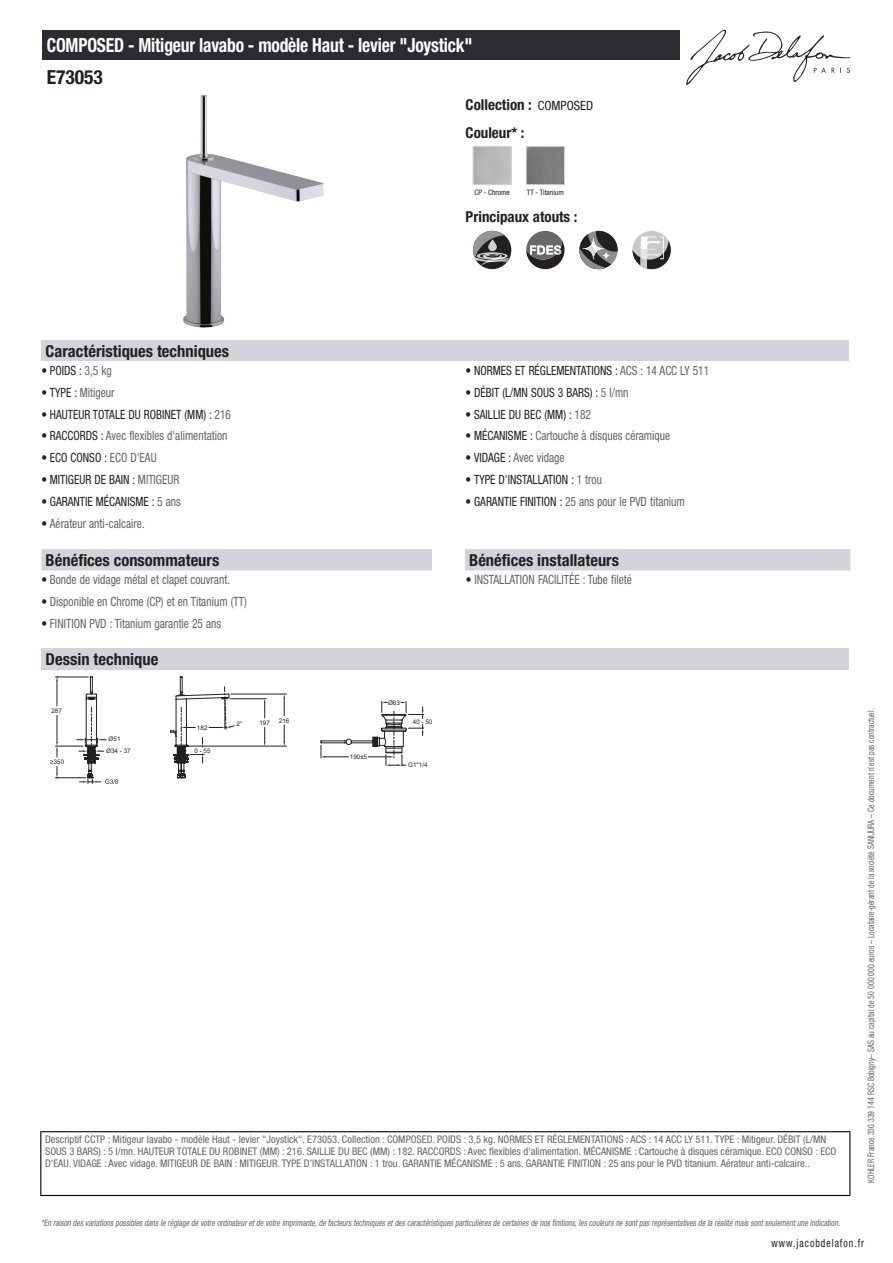
<style>
.page{position:relative;width:893px;height:1263px;background:#fff}
.page>*{position:absolute;margin:0;border:0;box-sizing:border-box;transform-origin:0 0}
.t1{font:700 condensed 19.5px "Helvetica Neue LT Std";letter-spacing:-.01em;color:#fff;scale:.9 1}
.t2{font:700 condensed 19.5px "Helvetica Neue LT Std";color:#231f20}
.t3{font:700 condensed 16.5px "Helvetica Neue LT Std";color:#231f20}
.t4{font:700 condensed 15px/27.8px "Helvetica Neue LT Std";color:#231f20}
.t5{font:condensed 12.75px "Helvetica Neue LT Std";color:#626568;scale:.9 1}
.t6{font:condensed 12.75px "Helvetica Neue LT Std";color:#231f20;scale:.9 1}
.t7{font:condensed 11.25px "Helvetica Neue LT Std";letter-spacing:.1em;color:#231f20;scale:.87 1}
.t8{font:condensed 10.5px/12px "Helvetica Neue LT Std";color:#626568}
.t9{font:italic condensed 9px "Helvetica Neue LT Std";color:#626568;scale:.87 1}
.t10{font:condensed 9px "Helvetica Neue LT Std";color:#626568;scale:.87 1}
.t11{font:condensed 7.5px "Helvetica Neue LT Std";color:#231f20}
.t12{font:6.3px "Arial";color:#231f20}
.s1{font-weight:400;font-size:12.75px}
.s2{color:#626568}
.s3{color:#231f20}
</style>
<div class="page">
<svg style="left:686px;top:30px;width:164px;height:55px"></svg>
<img style="left:183px;top:95px;width:141px;height:233px">
<div style="left:473px;top:146px;width:39px;height:39px;border:1px solid #d3d4da"></div>
<div style="left:526px;top:146px;width:39px;height:39px;border:1px solid #d3d4da"></div>
<div style="left:473px;top:231px;width:38px;height:38px;background:#231f20;border-radius:50%"></div>
<svg style="left:473px;top:231px;width:36px;height:35px"></svg>
<svg style="left:526px;top:231px;width:38px;height:38px"></svg>
<svg style="left:579px;top:231px;width:39px;height:38px"></svg>
<svg style="left:632px;top:231px;width:39px;height:38px"></svg>
<svg style="left:632px;top:237px;width:39px;height:32px"></svg>
<div style="left:41px;top:340px;width:808px;height:21px;background:#d3d4da"></div>
<div style="left:41px;top:549px;width:809px;height:21px;background:#d3d4da"></div>
<div style="left:432px;top:549px;width:33px;height:21px;background:#fff"></div>
<div style="left:41px;top:649px;width:808px;height:21px;background:#d3d4da"></div>
<hr style="left:189px;top:746px;width:97px;height:1px;background:#231f20">
<hr style="left:230px;top:698px;width:36px;height:1px;background:#231f20">
<hr style="left:231px;top:694px;width:55px;height:1px;background:#231f20">
<svg style="left:264px;top:727px;width:1px;height:19px"></svg>
<svg style="left:264px;top:699px;width:1px;height:19px"></svg>
<svg style="left:283px;top:725px;width:2px;height:21px"></svg>
<svg style="left:283px;top:694px;width:2px;height:21px"></svg>
<svg style="left:320px;top:701px;width:104px;height:65px"></svg>
<svg style="left:50px;top:676px;width:185px;height:108px"></svg>
<div style="left:43px;top:30px;width:637px;height:30px;background:#2a2c32"></div>
<hr style="left:40px;top:1131px;width:810px;height:1px;background:#040503">
<hr style="left:40px;top:1132px;width:1px;height:63px;background:#040503">
<hr style="left:849px;top:1132px;width:1px;height:63px;background:#040503">
<hr style="left:40px;top:1195px;width:810px;height:1px;background:#040503">
<h1 class="t1" style="left:47px;top:33px;width:475px">COMPOSED - Mitigeur lavabo - modèle Haut - levier "Joystick"</h1>
<h1 class="t2" style="left:47px;top:65px;width:58px">E73053</h1>
<h3 class="t4" style="left:466px;top:90px;width:129px">Collection : <span class="s1">COMPOSED<br></span>Couleur* :</h3>
<p class="t11" style="left:474px;top:188px;width:37px">CP - Chrome</p>
<p class="t11" style="left:527px;top:188px;width:38px">TT - Titanium</p>
<h3 class="t4" style="left:466px;top:203px;width:113px">Principaux atouts :</h3>
<h2 class="t3" style="left:46px;top:341px;width:185px">Caractéristiques techniques</h2>
<p class="t6" style="left:41px;top:363px;width:80px">• POIDS : <span class="s2">3,5 kg</span></p>
<p class="t6" style="left:466px;top:363px;width:272px">• NORMES ET RÉGLEMENTATIONS : <span class="s2">ACS : 14 ACC LY 511</span></p>
<p class="t5" style="left:41px;top:385px;width:83px"><span class="s3">• TYPE :</span> Mitigeur</p>
<p class="t6" style="left:466px;top:385px;width:183px">• DÉBIT (L/MN SOUS 3 BARS) : <span class="s2">5 l/mn</span></p>
<p class="t6" style="left:41px;top:407px;width:212px">• HAUTEUR TOTALE DU ROBINET (MM) : <span class="s2">216</span></p>
<p class="t6" style="left:466px;top:407px;width:141px">• SAILLIE DU BEC (MM) : <span class="s2">182</span></p>
<p class="t5" style="left:41px;top:428px;width:208px"><span class="s3">• RACCORDS :</span> Avec flexibles d'alimentation</p>
<p class="t5" style="left:466px;top:428px;width:229px"><span class="s3">• MÉCANISME :</span> Cartouche à disques céramique</p>
<p class="t6" style="left:41px;top:450px;width:130px">• ECO CONSO : <span class="s2">ECO D'EAU</span></p>
<p class="t5" style="left:466px;top:450px;width:112px"><span class="s3">• VIDAGE :</span> Avec vidage</p>
<p class="t6" style="left:41px;top:472px;width:155px">• MITIGEUR DE BAIN : <span class="s2">MITIGEUR</span></p>
<p class="t6" style="left:466px;top:472px;width:153px">• TYPE D'INSTALLATION : <span class="s2">1 trou</span></p>
<p class="t6" style="left:41px;top:494px;width:156px">• GARANTIE MÉCANISME : <span class="s2">5 ans</span></p>
<p class="t5" style="left:466px;top:494px;width:245px"><span class="s3">• GARANTIE FINITION :</span> 25 ans pour le PVD titanium</p>
<p class="t5" style="left:41px;top:516px;width:116px"><span class="s3">•</span> Aérateur anti-calcaire.</p>
<h2 class="t3" style="left:46px;top:550px;width:175px">Bénéfices consommateurs</h2>
<h2 class="t3" style="left:469px;top:550px;width:151px">Bénéfices installateurs</h2>
<p class="t5" style="left:41px;top:572px;width:211px"><span class="s3">•</span> Bonde de vidage métal et clapet couvrant.</p>
<p class="t5" style="left:466px;top:572px;width:186px"><span class="s3">•</span> INSTALLATION FACILITÉE : Tube fileté</p>
<p class="t5" style="left:41px;top:594px;width:230px"><span class="s3">•</span> Disponible en Chrome (CP) et en Titanium (TT)</p>
<p class="t5" style="left:41px;top:616px;width:201px"><span class="s3">•</span> FINITION PVD : Titanium garantie 25 ans</p>
<h2 class="t3" style="left:46px;top:649px;width:114px">Dessin technique</h2>
<p class="t12" style="left:51px;top:707px;width:12px">287</p>
<p class="t12" style="left:109px;top:735px;width:13px">Ø51</p>
<p class="t12" style="left:106px;top:746px;width:26px">Ø34 - 37</p>
<p class="t12" style="left:197px;top:723px;width:12px">182</p>
<p class="t12" style="left:195px;top:746px;width:18px">0 - 55</p>
<p class="t12" style="left:236px;top:720px;width:8px">2°</p>
<p class="t12" style="left:259px;top:718px;width:12px">197</p>
<p class="t12" style="left:279px;top:716px;width:12px">216</p>
<p class="t12" style="left:350px;top:753px;width:19px">190±5</p>
<p class="t12" style="left:388px;top:698px;width:13px">Ø63</p>
<p class="t12" style="left:413px;top:717px;width:21px">40 - 50</p>
<p class="t12" style="left:408px;top:761px;width:21px">G1"1/4</p>
<p class="t8" style="left:45px;top:1134px;width:793px">Descriptif CCTP : Mitigeur lavabo - modèle Haut - levier "Joystick". E73053. Collection : COMPOSED. POIDS : 3,5 kg. NORMES ET RÉGLEMENTATIONS : ACS : 14 ACC LY 511. TYPE : Mitigeur. DÉBIT (L/MN<br>SOUS 3 BARS) : 5 l/mn. HAUTEUR TOTALE DU ROBINET (MM) : 216. SAILLIE DU BEC (MM) : 182. RACCORDS : Avec flexibles d'alimentation. MÉCANISME : Cartouche à disques céramique. ECO CONSO : ECO<br>D'EAU. VIDAGE : Avec vidage. MITIGEUR DE BAIN : MITIGEUR. TYPE D'INSTALLATION : 1 trou. GARANTIE MÉCANISME : 5 ans. GARANTIE FINITION : 25 ans pour le PVD titanium. Aérateur anti-calcaire..</p>
<p class="t10" style="left:866px;top:1183px;width:547px;rotate:-90deg">KOHLER France 330 339 144 RSC Bobigny– SAS au capital de 50 000 000 euros – Locataire-gérant de la société SANIJURA – Ce document n’est pas contractuel.</p>
<p class="t9" style="left:41px;top:1217px;width:922px">*En raison desvariationspossiblesdansle réglage de votre ordinateuretde votre imprimante,de facteurstechniquesetdescaractéristiquesparticulièresde certainesde nosfinitions,lescouleursne sontpasreprésentativesde la réalité maissontseulementune indication.</p>
<p class="t7" style="left:772px;top:1237px;width:108px">www.jacobdelafon.fr</p>
</div>
